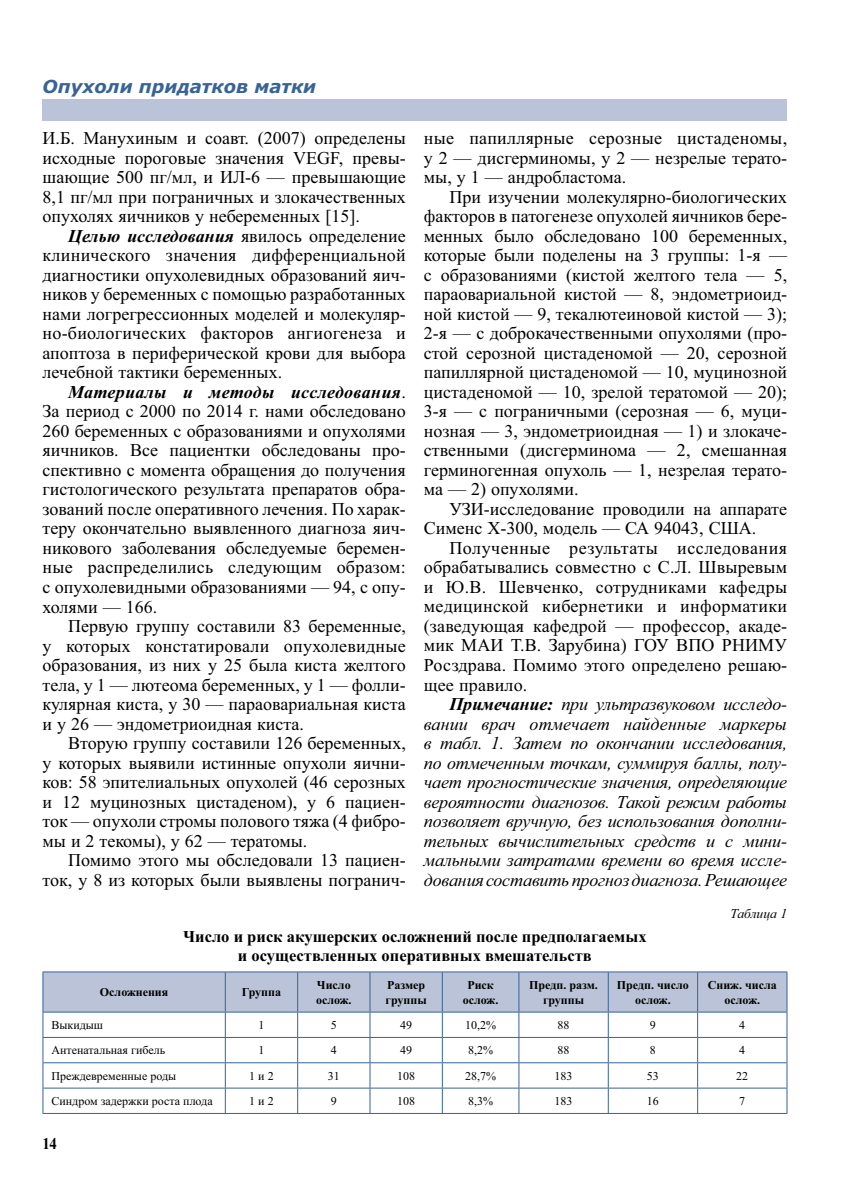
<style>
.page{position:relative;width:851px;height:1191px;background:#fff}
.page>*{position:absolute;margin:0;border:0;box-sizing:border-box;transform-origin:0 0}
.t1{font:18px/19.5px "Times New Roman";color:#000;text-align:justify}
.t2{font:italic 18px/19.5px "Times New Roman";letter-spacing:-.01em;color:#000;text-align:justify}
.t3{font:italic 700 18px "Verdana";color:#376397}
.t4{font:700 16.5px/19.5px "Times New Roman";color:#000;text-align:center}
.t5{font:700 16.5px "Times New Roman";color:#000;scale:.9 1}
.t6{font:italic 13.5px "Times New Roman";color:#000}
.t7{font:12px "Times New Roman";color:#000}
.t8{font:700 12px/15px "Times New Roman";color:#000;text-align:center}
.s1{font-weight:700;font-style:italic}
.s2{font-weight:700}
</style>
<div class="page">
<div style="left:43px;top:99px;width:744px;height:21px;background:#bbc3d8"></div>
<hr style="left:43px;top:971px;width:182px;height:1px;background:#376397">
<hr style="left:225px;top:971px;width:562px;height:1px;background:#376397">
<svg style="left:43px;top:972px;width:744px;height:141px"></svg>
<hr style="left:43px;top:1113px;width:744px;height:1px;background:#376397">
<p class="t3" style="left:43px;top:80px;width:275px">Опухоли придатков матки</p>
<p class="t1" style="left:43px;top:130px;width:365px">И.Б. Манухиным и соавт. (2007) определены исходные пороговые значения VEGF, превы&shy;шающие 500 пг/мл, и ИЛ-6 — превышающие 8,1 пг/мл при пограничных и злокачественных опухолях яичников у небеременных [15].</p>
<p class="t1" style="left:43px;top:228px;width:365px;text-indent:26px"><span class="s1">Целью исследования</span> явилось определение клинического значения дифференциальной диагностики опухолевидных образований яич&shy;ников у беременных с помощью разработанных нами логрегрессионных моделей и моле ку ляр&shy;но-биологических факторов ангиогенеза и апоптоза в периферической крови для выбора лечебной тактики беременных.</p>
<p class="t1" style="left:43px;top:384px;width:365px;text-indent:26px"><span class="s1">Материалы и методы исследования</span>.<br>За период с 2000 по 2014 г. нами обследовано 260 беременных с образованиями и опухолями яичников. Все пациентки обследованы про&shy;спективно с момента обращения до получения гистологического результата препаратов обра&shy;зований после оперативного лечения. По харак&shy;теру окончательно выявленного диагноза яич&shy;никового заболевания обследуемые беремен&shy;ные распределились следующим образом: с опухолевидными образованиями — 94, с опу&shy;холями — 166.</p>
<p class="t1" style="left:43px;top:618px;width:365px;text-indent:26px">Первую группу составили 83 беременные, у которых констатировали опухолевидные образования, из них у 25 была киста желтого тела, у 1 — лютеома беременных, у 1 — фолли&shy;кулярная киста, у 30 — параовариальная киста и у 26 — эндометриоидная киста.</p>
<p class="t1" style="left:43px;top:735px;width:365px;text-indent:26px">Вторую группу составили 126 беременных, у которых выявили истинные опухоли яични&shy;ков: 58 эпителиальных опухолей (46 серозных и 12 муцинозных цистаденом), у 6 пациен&shy;ток — опухоли стромы полового тяжа (4 фибро&shy;мы и 2 текомы), у 62 — тератомы.</p>
<p class="t1" style="left:43px;top:852px;width:365px;text-align:right">Помимо этого мы обследовали 13 пациен&shy;ток, у 8 из которых были выявлены погранич-</p>
<p class="t1" style="left:424px;top:130px;width:365px">ные папиллярные серозные цистаденомы, у 2 — дисгерминомы, у 2 — незрелые терато&shy;мы, у 1 — андробластома.</p>
<p class="t1" style="left:424px;top:189px;width:365px;text-indent:26px">При изучении молекулярно-биологических факторов в патогенезе опухолей яичников бере&shy;менных было обследовано 100 беременных, которые были поделены на 3 группы: 1-я — с образованиями (кистой желтого тела — 5, параовариальной кистой — 8, эндометриоид&shy;ной кистой — 9, текалютеиновой кистой — 3); 2-я — с доброкачественными опухолями (про&shy;стой серозной цистаденомой — 20, серозной папиллярной цистаденомой — 10, муцинозной цистаденомой — 10, зрелой тератомой — 20); 3-я — с пограничными (серозная — 6, муци&shy;нозная — 3, эндометриоидная — 1) и злокаче&shy;ственными (дисгерминома — 2, смешанная герминогенная опухоль — 1, незрелая терато&shy;ма — 2) опухолями.</p>
<p class="t1" style="left:424px;top:501px;width:365px;text-indent:26px">УЗИ-исследование проводили на аппарате<br>Сименс Х-300, модель — СА 94043, США.</p>
<p class="t1" style="left:424px;top:540px;width:365px;text-indent:26px">Полученные результаты исследования об ра батывались совместно с С.Л. Швыревым и Ю.В. Шевченко, сотрудниками кафедры медицинской кибернетики и информатики (заве дующая кафедрой — профессор, акаде&shy;мик МАИ Т.В. Зарубина) ГОУ ВПО РНИМУ Росздрава. Помимо этого определено решаю&shy;щее правило.</p>
<p class="t2" style="left:424px;top:696px;width:365px;text-indent:26px"><span class="s2">Примечание:</span> при ультразвуковом исследо&shy;вании врач отмечает найденные маркеры в табл. 1. Затем по окончании исследования, по отмеченным точкам, суммируя баллы, полу&shy;чает прогностические значения, определяющие вероятности диагнозов. Такой режим работы позволяет вручную, без использования дополни&shy;тельных вычислительных средств и с мини&shy;мальными затратами времени во время иссле&shy;дования составить прогноз диагноза. Решающее</p>
<p class="t6" style="left:730px;top:908px;width:58px">Таблица 1</p>
<p class="t4" style="left:183px;top:928px;width:465px">Число и риск акушерских осложнений после предполагаемых и осуществленных оперативных вмешательств</p>
<p class="t8" style="left:100px;top:986px;width:70px">Осложнения</p>
<p class="t8" style="left:242px;top:986px;width:41px">Группа</p>
<p class="t8" style="left:316px;top:978px;width:37px;text-align:left">Число ослож.</p>
<p class="t8" style="left:385px;top:978px;width:43px;text-align:left">Размер группы</p>
<p class="t8" style="left:463px;top:978px;width:37px">Риск ослож.</p>
<p class="t8" style="left:529px;top:978px;width:70px">Предп. разм. группы</p>
<p class="t8" style="left:617px;top:978px;width:73px">Предп. число ослож.</p>
<p class="t8" style="left:707px;top:978px;width:70px">Сниж. числа ослож.</p>
<p class="t7" style="left:51px;top:1020px;width:53px">Выкидыш</p>
<p class="t7" style="left:258px;top:1020px;width:7px">1</p>
<p class="t7" style="left:331px;top:1020px;width:7px">5</p>
<p class="t7" style="left:400px;top:1020px;width:13px">49</p>
<p class="t7" style="left:465px;top:1020px;width:32px">10,2%</p>
<p class="t7" style="left:557px;top:1020px;width:13px">88</p>
<p class="t7" style="left:649px;top:1020px;width:7px">9</p>
<p class="t7" style="left:739px;top:1020px;width:7px">4</p>
<p class="t7" style="left:51px;top:1046px;width:115px">Антенатальная гибель</p>
<p class="t7" style="left:258px;top:1046px;width:7px">1</p>
<p class="t7" style="left:331px;top:1046px;width:7px">4</p>
<p class="t7" style="left:400px;top:1046px;width:13px">49</p>
<p class="t7" style="left:468px;top:1046px;width:26px">8,2%</p>
<p class="t7" style="left:557px;top:1046px;width:13px">88</p>
<p class="t7" style="left:649px;top:1046px;width:7px">8</p>
<p class="t7" style="left:739px;top:1046px;width:7px">4</p>
<p class="t7" style="left:51px;top:1071px;width:126px">Преждевременные роды</p>
<p class="t7" style="left:249px;top:1071px;width:26px">1 и 2</p>
<p class="t7" style="left:328px;top:1071px;width:13px">31</p>
<p class="t7" style="left:397px;top:1071px;width:19px">108</p>
<p class="t7" style="left:465px;top:1071px;width:32px">28,7%</p>
<p class="t7" style="left:554px;top:1071px;width:19px">183</p>
<p class="t7" style="left:646px;top:1071px;width:13px">53</p>
<p class="t7" style="left:736px;top:1071px;width:13px">22</p>
<p class="t7" style="left:51px;top:1096px;width:163px">Синдром задержки роста плода</p>
<p class="t7" style="left:249px;top:1096px;width:26px">1 и 2</p>
<p class="t7" style="left:331px;top:1096px;width:7px">9</p>
<p class="t7" style="left:397px;top:1096px;width:19px">108</p>
<p class="t7" style="left:468px;top:1096px;width:26px">8,3%</p>
<p class="t7" style="left:554px;top:1096px;width:19px">183</p>
<p class="t7" style="left:646px;top:1096px;width:13px">16</p>
<p class="t7" style="left:739px;top:1096px;width:7px">7</p>
<p class="t5" style="left:43px;top:1137px;width:18px">14</p>
</div>
